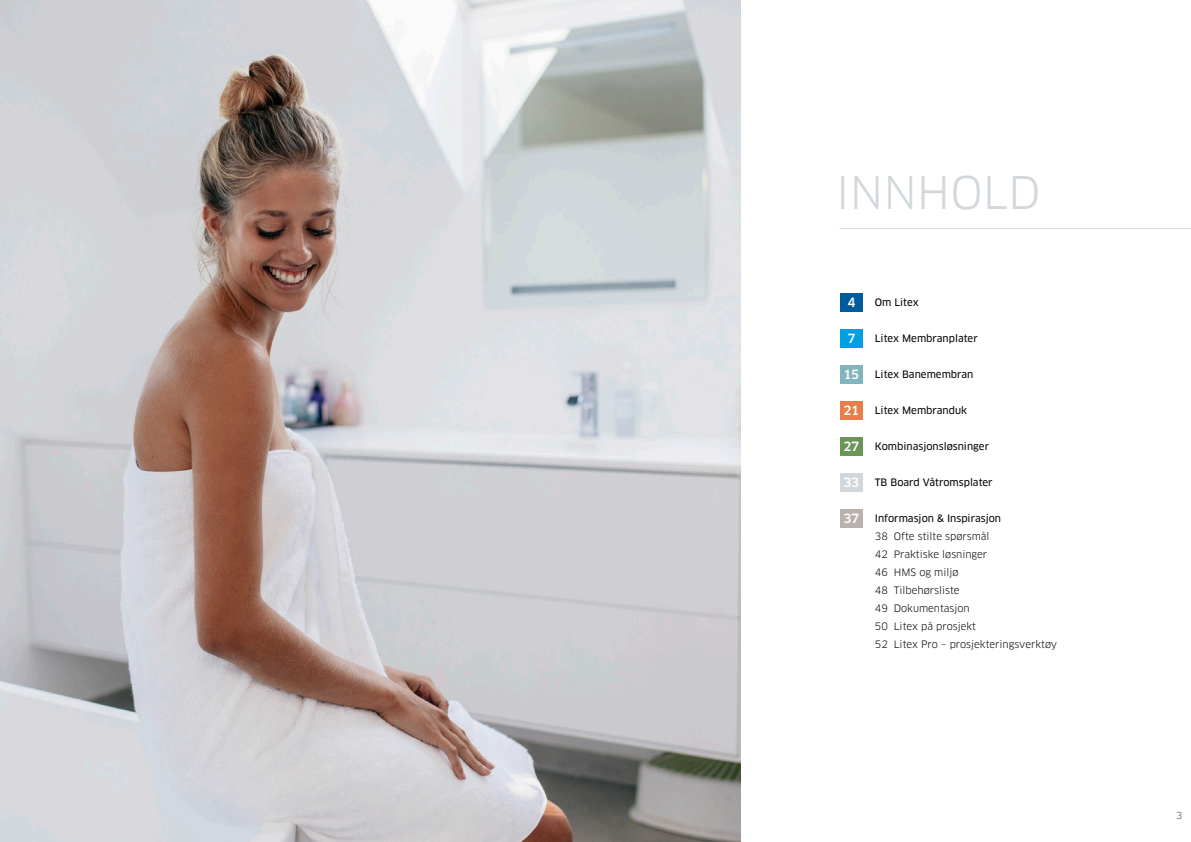
<style>
.page{position:relative;width:1191px;height:842px;background:#fff}
.page>*{position:absolute;margin:0;border:0;box-sizing:border-box;transform-origin:0 0}
.t1{font:44px "Clan OT";color:#d2d7db}
.t2{font:500 12.5px "Clan OT";letter-spacing:-.04em;color:#fff}
.t3{font:10px "Clan OT";color:#000}
.t4{font:10px "Clan OT News";color:#000}
.t5{font:9.5px "Clan OT";color:#4a4a49}
</style>
<div class="page">
<div style="left:840px;top:293px;width:22px;height:18px;background:#005b9c"></div>
<div style="left:840px;top:329px;width:22px;height:18px;background:#009ee3"></div>
<div style="left:840px;top:365px;width:22px;height:18px;background:#80b4be"></div>
<div style="left:840px;top:401px;width:22px;height:18px;background:#e77e4c"></div>
<div style="left:840px;top:437px;width:22px;height:18px;background:#6a9658"></div>
<div style="left:840px;top:473px;width:22px;height:18px;background:#d2d7db"></div>
<div style="left:840px;top:509px;width:22px;height:18px;background:#b9b1ae"></div>
<hr style="left:839px;top:228px;width:352px;height:1px;background:#d2d7db">
<img style="left:0;top:0;width:740px;height:842px">
<p class="t1" style="left:836px;top:166px;width:206px">INNHOLD</p>
<p class="t2" style="left:847px;top:295px;width:10px">4</p>
<p class="t2" style="left:847px;top:331px;width:10px">7</p>
<p class="t2" style="left:843px;top:367px;width:17px">15</p>
<p class="t2" style="left:843px;top:403px;width:17px">21</p>
<p class="t2" style="left:843px;top:439px;width:17px">27</p>
<p class="t2" style="left:843px;top:475px;width:17px">33</p>
<p class="t2" style="left:843px;top:511px;width:17px">37</p>
<p class="t4" style="left:874px;top:296px;width:45px">Om Litex</p>
<p class="t4" style="left:874px;top:332px;width:104px">Litex Membranplater</p>
<p class="t4" style="left:874px;top:368px;width:100px">Litex Banemembran</p>
<p class="t4" style="left:874px;top:404px;width:94px">Litex Membranduk</p>
<p class="t4" style="left:874px;top:440px;width:116px">Kombinasjonsløsninger</p>
<p class="t4" style="left:874px;top:476px;width:119px">TB Board Våtromsplater</p>
<p class="t4" style="left:874px;top:512px;width:128px">Informasjon &amp; Inspirasjon</p>
<p class="t3" style="left:874px;top:530px;width:116px">38 Ofte stilte spørsmål</p>
<p class="t3" style="left:874px;top:548px;width:114px">42 Praktiske løsninger</p>
<p class="t3" style="left:874px;top:566px;width:85px">46 HMS og miljø</p>
<p class="t3" style="left:874px;top:584px;width:86px">48 Tilbehørsliste</p>
<p class="t3" style="left:874px;top:602px;width:96px">49 Dokumentasjon</p>
<p class="t3" style="left:874px;top:620px;width:103px">50 Litex på prosjekt</p>
<p class="t3" style="left:874px;top:638px;width:184px">52 Litex Pro – prosjekteringsverktøy</p>
<p class="t5" style="left:1176px;top:810px;width:8px">3</p>
</div>
